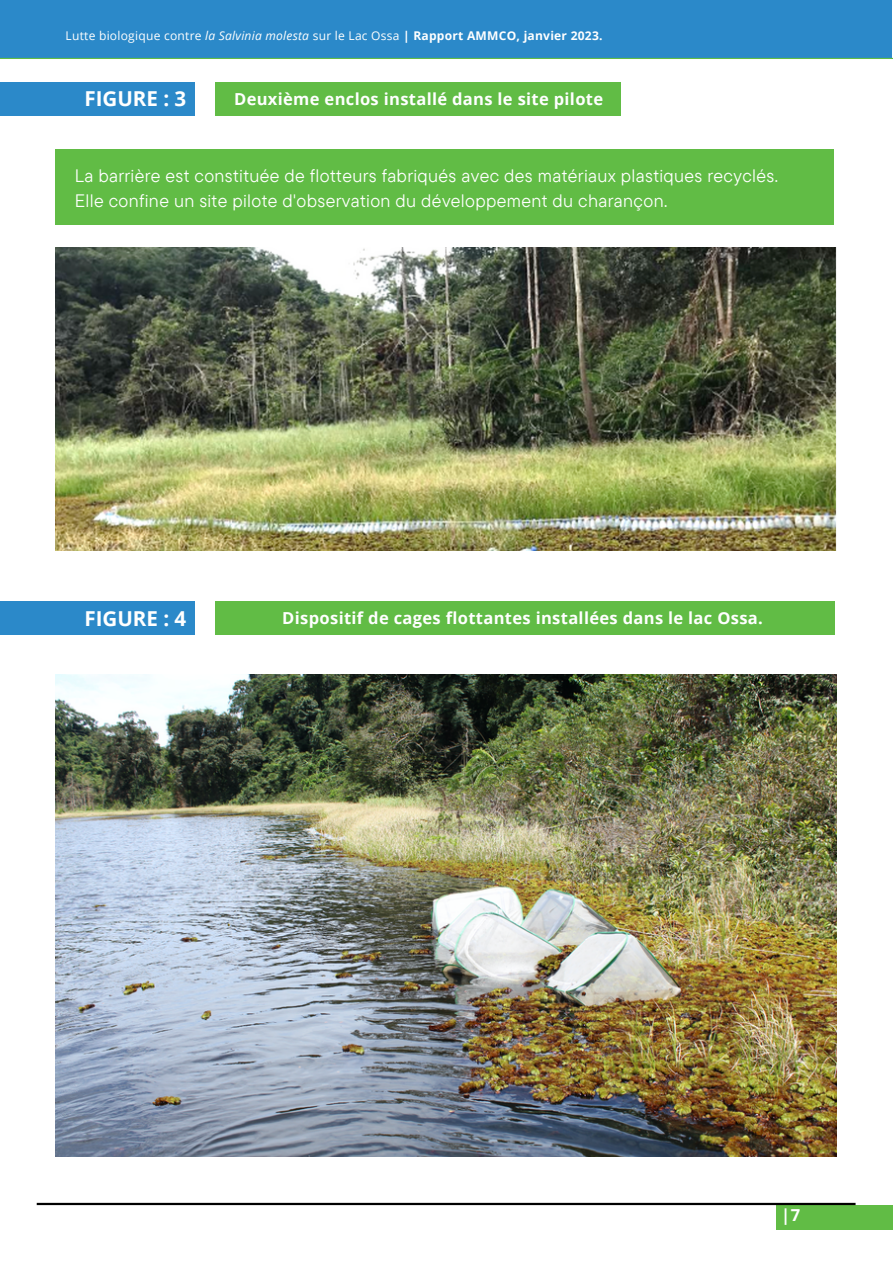
<style>
.page{position:relative;width:893px;height:1264px;background:#fff}
.page>*{position:absolute;margin:0;border:0;box-sizing:border-box;transform-origin:0 0}
.t1{font:700 20.55px "Open Sans";color:#fff}
.t2{font:18px/24.8px "TT Commons Pro";letter-spacing:.02em;color:#fff}
.t3{font:700 16.5px "Open Sans";letter-spacing:.02em;color:#fff}
.t4{font:12px "Open Sans";letter-spacing:.02em;color:#fff}
.s1{font-style:italic}
.s2{font-weight:700}
</style>
<div class="page">
<div style="left:0;top:0;width:891px;height:58px;background:#2b89c9"></div>
<div style="left:776px;top:1205px;width:116px;height:24px;background:#61bc45"></div>
<hr style="left:37px;top:1202px;width:818px;height:3px;background:#000">
<div style="left:0;top:82px;width:195px;height:33px;background:#2b89c9"></div>
<div style="left:215px;top:82px;width:406px;height:34px;background:#61bc45"></div>
<img style="left:56px;top:247px;width:780px;height:303px">
<div style="left:0;top:601px;width:195px;height:33px;background:#2b89c9"></div>
<div style="left:215px;top:601px;width:619px;height:34px;background:#61bc45"></div>
<img style="left:56px;top:675px;width:780px;height:481px">
<div style="left:56px;top:150px;width:778px;height:75px;background:#61bc45"></div>
<hr style="left:0;top:58px;width:892px;height:1px;background:#61bc45">
<p class="t4" style="left:66px;top:27px;width:538px">Lutte biologique contre <span class="s1">la Salvinia molesta</span> sur le Lac Ossa <span class="s2">| Rapport AMMCO, janvier 2023.</span></p>
<p class="t1" style="left:84px;top:84px;width:103px">FIGURE : 3</p>
<p class="t3" style="left:234px;top:87px;width:370px">Deuxième enclos installé dans le site pilote</p>
<p class="t2" style="left:75px;top:163px;width:704px">La barrière est constituée de flotteurs fabriqués avec des matériaux plastiques recyclés.<br>Elle confine un site pilote d'observation du développement du charançon.</p>
<p class="t1" style="left:84px;top:603px;width:103px">FIGURE : 4</p>
<p class="t3" style="left:282px;top:606px;width:482px">Dispositif de cages flottantes installées dans le lac Ossa.</p>
<p class="t3" style="left:781px;top:1203px;width:20px">|7</p>
</div>
